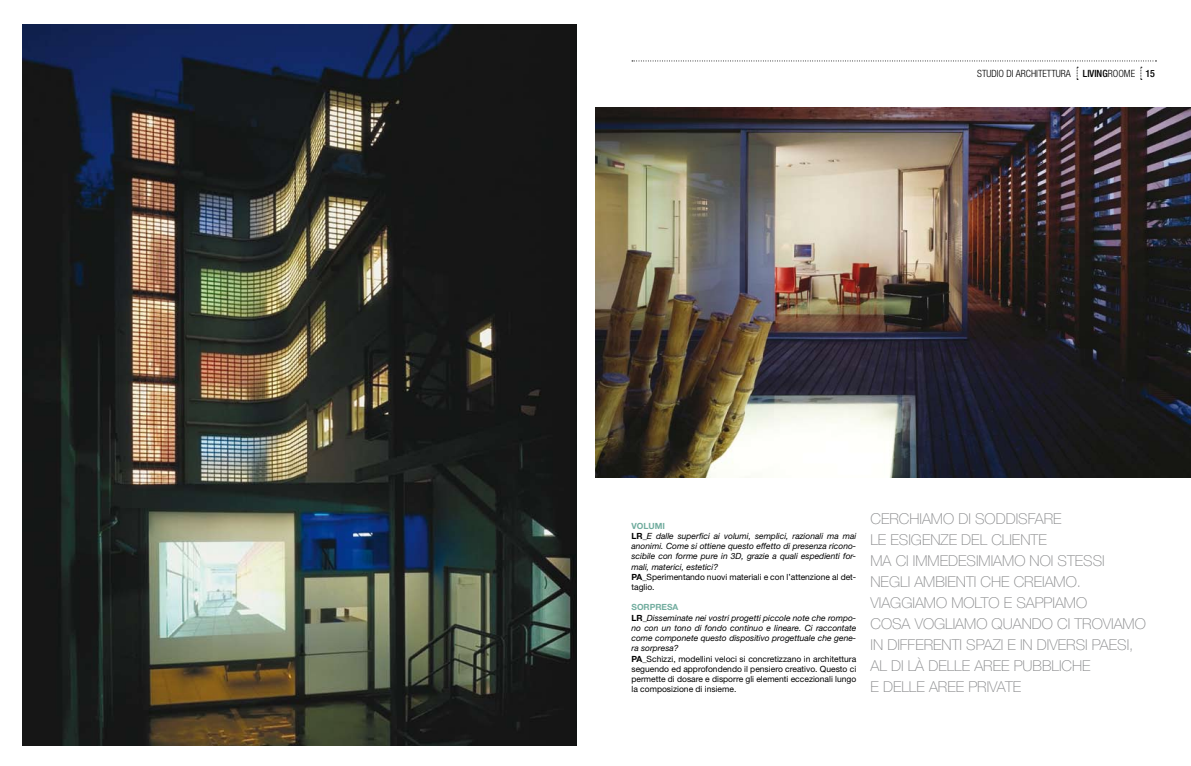
<style>
.page{position:relative;width:1191px;height:766px;background:#fff}
.page>*{position:absolute;margin:0;border:0;box-sizing:border-box;transform-origin:0 0}
.t1{font:100 15px/21px "Helvetica Neue";color:#87888a}
.t2{font:300 condensed 10px "Helvetica Neue";color:#000}
.t3{font:8.5px/10.2px "Helvetica Neue";color:#000}
.t4{font:italic 8.5px/10.2px "Helvetica Neue";color:#000}
.s1{font-weight:500}
.s2{font-weight:700;font-style:normal;color:#72ad9f}
.s3{font-weight:700;font-style:normal}
.s4{font-style:normal}
.s5{font-weight:700;color:#72ad9f}
.s6{font-weight:700}
.s7{font-style:italic}
</style>
<div class="page">
<svg style="left:632px;top:61px;width:524px;height:19px"></svg>
<img style="left:22px;top:25px;width:554px;height:720px">
<img style="left:595px;top:107px;width:596px;height:370px">
<p class="t2" style="left:977px;top:68px;width:179px">STUDIO DI ARCHITETTURA <span class="s1">LIVING</span>ROOME <span class="s1">15</span></p>
<p class="t4" style="left:631px;top:520px;width:226px"><span class="s2">VOLUMI<br></span><span class="s3">LR_</span>E dalle superfici ai volumi, semplici, razionali ma mai anonimi. Come si ottiene questo effetto di presenza ricono&shy;scibile con forme pure in 3D, grazie a quali espedienti for&shy;mali, materici, estetici?<br><span class="s3">PA_</span><span class="s4">Sperimentando nuovi materiali e con l’attenzione al det&shy;taglio.</span></p>
<p class="t3" style="left:631px;top:602px;width:226px"><span class="s5">SORPRESA<br></span><span class="s6">LR_</span><span class="s7">Disseminate nei vostri progetti piccole note che rompo&shy;no con un tono di fondo continuo e lineare. Ci raccontate come componete questo dispositivo progettuale che gene&shy;ra sorpresa?<br></span><span class="s6">PA_</span>Schizzi, modellini veloci si concretizzano in architettura seguendo ed approfondendo il pensiero creativo. Questo ci permette di dosare e disporre gli elementi eccezionali lungo la composizione di insieme.</p>
<h1 class="t1" style="left:870px;top:507px;width:21px">CERC</h1>
<h1 class="t1" style="left:870px;top:507px;width:196px;text-indent:39px">HIAMO DI SODDISFARE<br>LE ESIGENZE DEL CLIENTE<br>MA CI IMMEDESIMIAMO NOI STESSI<br>NEGLI AMBIENTI CHE CREIA</h1>
<h1 class="t1" style="left:1053px;top:570px;width:29px">MO.</h1>
<h1 class="t1" style="left:870px;top:591px;width:155px">VIAGGIAMO MOLTO E SAPPIA</h1>
<h1 class="t1" style="left:1064px;top:591px;width:24px">MO</h1>
<h1 class="t1" style="left:870px;top:612px;width:11px">COSA</h1>
<h1 class="t1" style="left:914px;top:612px;width:171px">VOGLIAMO QUANDO CI TRO</h1>
<h1 class="t1" style="left:1102px;top:612px;width:44px">VIAMO</h1>
<h1 class="t1" style="left:870px;top:633px;width:196px">IN DIFFERENTI SPAZI E IN DIVERSI</h1>
<h1 class="t1" style="left:1091px;top:633px;width:9px">PAESI</h1>
<h1 class="t1" style="left:1129px;top:633px;width:6px">,</h1>
<h1 class="t1" style="left:870px;top:654px;width:114px">AL DI LÀ DELLE AREE</h1>
<h1 class="t1" style="left:1013px;top:654px;width:77px">PUBBLICHE</h1>
<h1 class="t1" style="left:870px;top:675px;width:69px">E DELLE AREE</h1>
<h1 class="t1" style="left:968px;top:675px;width:38px">PRI VATE</h1>
</div>
